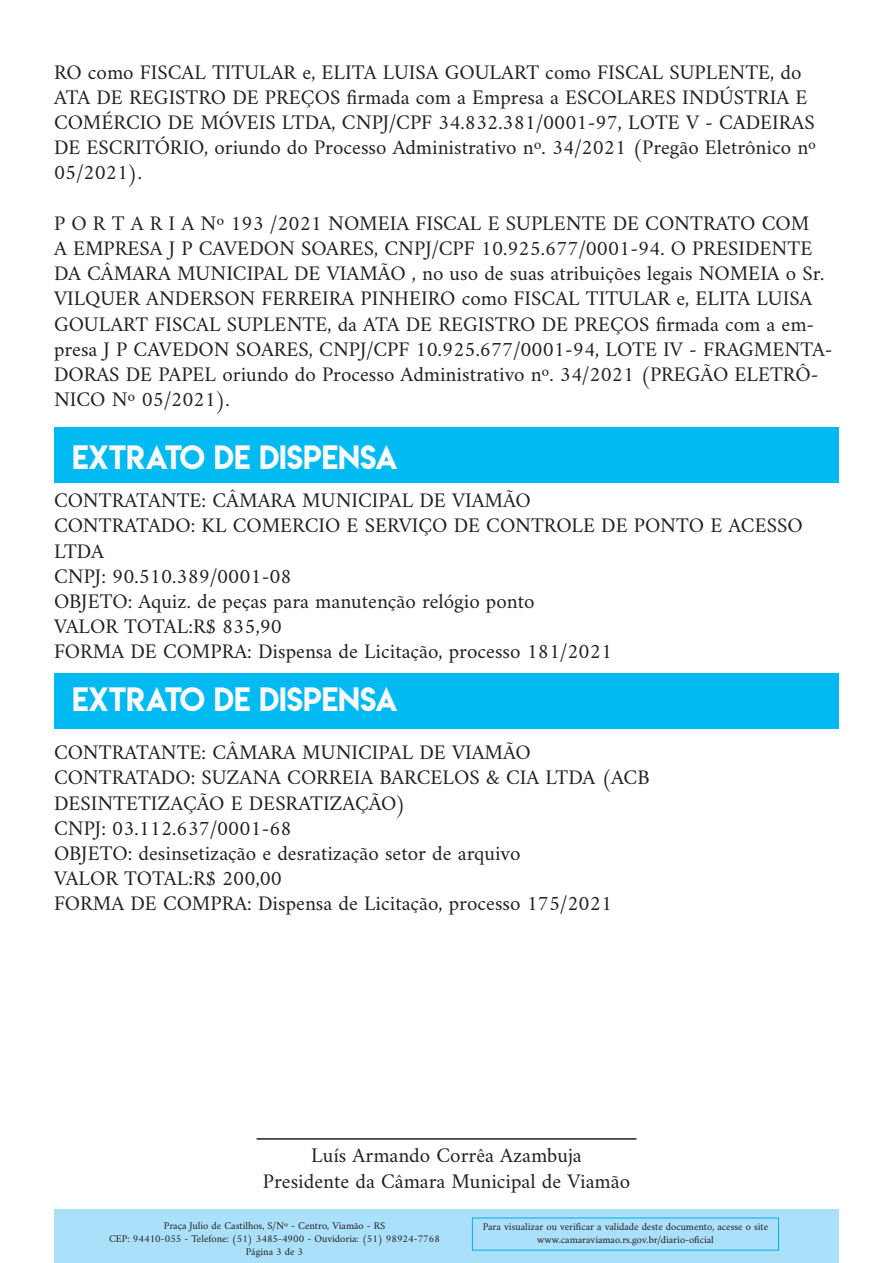
<style>
.page{position:relative;width:893px;height:1263px;background:#fff}
.page>*{position:absolute;margin:0;border:0;box-sizing:border-box;transform-origin:0 0}
.t1{font:30px "Lemon Milk";color:#fafafa}
.t2{font:21px/25.2px "Amiri";color:#231f20}
.t3{font:10.5px "Amiri";color:#231f20}
</style>
<div class="page">
<div style="left:54px;top:1209px;width:785px;height:53px;background:#aae0f9"></div>
<div style="left:54px;top:427px;width:785px;height:56px;background:#00baf1"></div>
<div style="left:54px;top:673px;width:785px;height:56px;background:#00baf1"></div>
<hr style="left:257px;top:1138px;width:379px;height:2px;background:#231f20">
<p class="t2" style="left:54px;top:59px;width:764px">RO como FISCAL TITULAR e, ELITA LUISA GOULART como FISCAL SUPLENTE, do ATA DE REGISTRO DE PREÇOS firmada com a Empresa a ESCOLARES INDÚSTRIA E COMÉRCIO DE MÓVEIS LTDA, CNPJ/CPF 34.832.381/0001-97, LOTE V - CADEIRAS DE ESCRITÓRIO, oriundo do Processo Administrativo nº. 34/2021 (Pregão Eletrônico nº 05/2021).</p>
<p class="t2" style="left:54px;top:210px;width:780px">P O R T A R I A Nº 193 /2021 NOMEIA FISCAL E SUPLENTE DE CONTRATO COM<br>A EMPRESA J P CAVEDON SOARES, CNPJ/CPF 10.925.677/0001-94. O PRESIDENTE DA CÂMARA MUNICIPAL DE VIAMÃO , no uso de suas atribuições legais NOMEIA o Sr.<br>VILQUER ANDERSON FERREIRA PINHEIRO como FISCAL TITULAR e, ELITA LUISA GOULART FISCAL SUPLENTE, da ATA DE REGISTRO DE PREÇOS firmada com a em&shy;presa J P CAVEDON SOARES, CNPJ/CPF 10.925.677/0001-94, LOTE IV - FRAGMENTA-DORAS DE PAPEL oriundo do Processo Administrativo nº. 34/2021 (PREGÃO ELETRÔ-NICO Nº 05/2021).</p>
<p class="t1" style="left:72px;top:435px;width:327px">EXTRATO DE DISPENSA</p>
<p class="t2" style="left:54px;top:487px;width:478px">CONTRATANTE: CÂMARA MUNICIPAL DE VIAMÃO</p>
<p class="t2" style="left:54px;top:512px;width:750px">CONTRATADO: KL COMERCIO E SERVIÇO DE CONTROLE DE PONTO E ACESSO<br>LTDA</p>
<p class="t2" style="left:54px;top:563px;width:239px">CNPJ: 90.510.389/0001-08</p>
<p class="t2" style="left:54px;top:588px;width:482px">OBJETO: Aquiz. de peças para manutenção relógio ponto</p>
<p class="t2" style="left:54px;top:613px;width:230px">VALOR TOTAL:R$ 835,90</p>
<p class="t2" style="left:54px;top:638px;width:560px">FORMA DE COMPRA: Dispensa de Licitação, processo 181/2021</p>
<p class="t1" style="left:72px;top:678px;width:327px">EXTRATO DE DISPENSA</p>
<p class="t2" style="left:54px;top:739px;width:478px">CONTRATANTE: CÂMARA MUNICIPAL DE VIAMÃO</p>
<p class="t2" style="left:54px;top:764px;width:597px">CONTRATADO: SUZANA CORREIA BARCELOS &amp; CIA LTDA (ACB</p>
<p class="t2" style="left:54px;top:790px;width:353px">DESINTETIZAÇÃO E DESRATIZAÇÃO)</p>
<p class="t2" style="left:54px;top:815px;width:239px">CNPJ: 03.112.637/0001-68</p>
<p class="t2" style="left:54px;top:840px;width:468px">OBJETO: desinsetização e desratização setor de arquivo</p>
<p class="t2" style="left:54px;top:865px;width:230px">VALOR TOTAL:R$ 200,00</p>
<p class="t2" style="left:54px;top:890px;width:560px">FORMA DE COMPRA: Dispensa de Licitação, processo 175/2021</p>
<p class="t2" style="left:311px;top:1142px;width:272px">Luís Armando Corrêa Azambuja</p>
<p class="t2" style="left:263px;top:1168px;width:369px">Presidente da Câmara Municipal de Viamão</p>
<p class="t3" style="left:164px;top:1219px;width:223px">Praça Julio de Castilhos, S/Nº - Centro, Viamão - RS</p>
<p class="t3" style="left:109px;top:1232px;width:332px">CEP: 94410-055 - Telefone: (51) 3485-4900 - Ouvidoria: (51) 98924-7768</p>
<p class="t3" style="left:246px;top:1245px;width:59px">Página 3 de 3</p>
<p class="t3" style="left:483px;top:1220px;width:287px">Para visualizar ou verificar a validade deste documento, acesse o site</p>
<p class="t3" style="left:537px;top:1233px;width:178px">www.camaraviamao.rs.gov.br/diario-oficial</p>
</div>
